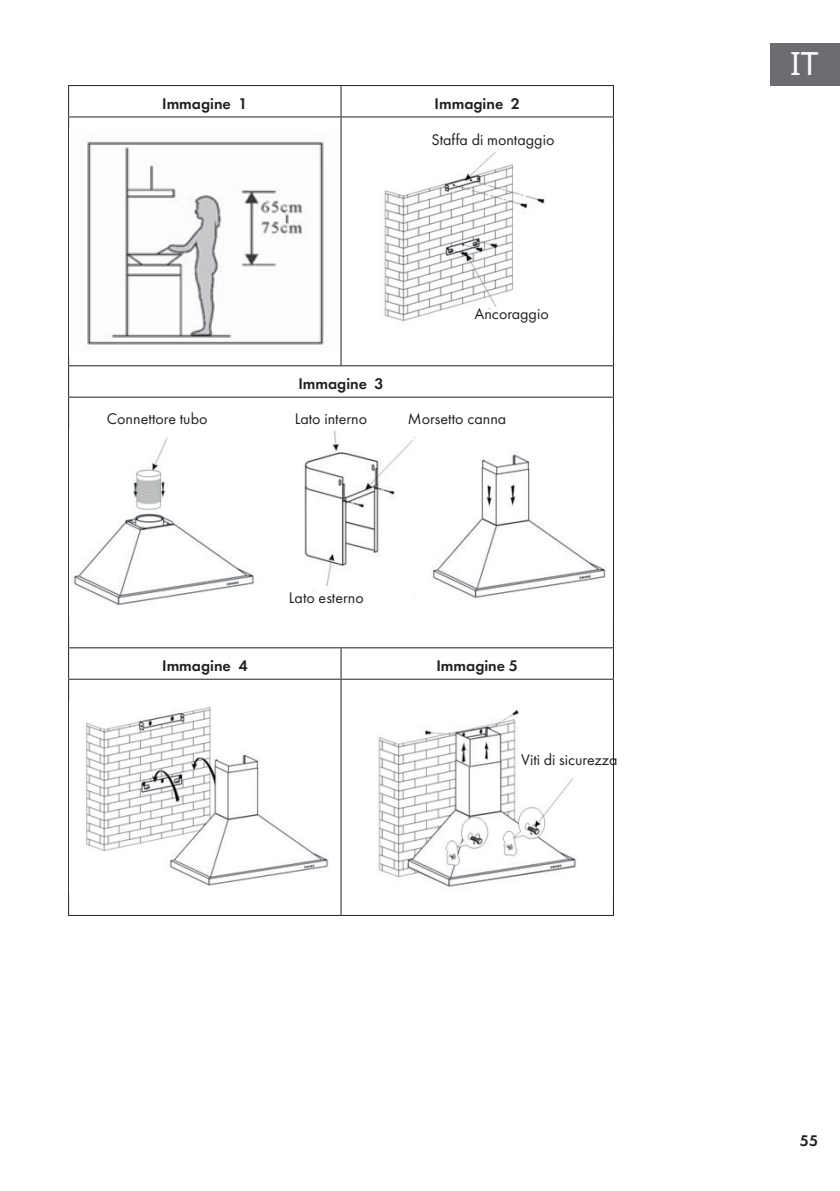
<style>
.page{position:relative;width:840px;height:1191px;background:#fff}
.page>*{position:absolute;margin:0;border:0;box-sizing:border-box;transform-origin:0 0}
.t1{font:32px "Noto Sans";color:#fff}
.t2{font:16px "Futura PTW08";color:#231f20}
.t3{font:600 16px "Futura PTW08";color:#231f20}
</style>
<div class="page">
<div style="left:770px;top:43px;width:69px;height:42px;background:#6c6d70"></div>
<hr style="left:68px;top:85px;width:273px;height:1px;background:#231f20">
<hr style="left:68px;top:86px;width:1px;height:30px;background:#231f20">
<hr style="left:341px;top:85px;width:272px;height:1px;background:#231f20">
<hr style="left:340px;top:86px;width:1px;height:30px;background:#231f20">
<hr style="left:612px;top:86px;width:1px;height:30px;background:#231f20">
<hr style="left:68px;top:116px;width:273px;height:1px;background:#231f20">
<hr style="left:68px;top:117px;width:1px;height:248px;background:#231f20">
<hr style="left:341px;top:116px;width:272px;height:1px;background:#231f20">
<hr style="left:340px;top:117px;width:1px;height:248px;background:#231f20">
<hr style="left:612px;top:117px;width:1px;height:248px;background:#231f20">
<hr style="left:68px;top:365px;width:273px;height:1px;background:#231f20">
<hr style="left:68px;top:366px;width:1px;height:31px;background:#231f20">
<hr style="left:341px;top:365px;width:272px;height:1px;background:#231f20">
<hr style="left:612px;top:366px;width:1px;height:31px;background:#231f20">
<hr style="left:68px;top:397px;width:273px;height:1px;background:#231f20">
<hr style="left:68px;top:398px;width:1px;height:249px;background:#231f20">
<hr style="left:341px;top:397px;width:272px;height:1px;background:#231f20">
<hr style="left:612px;top:398px;width:1px;height:249px;background:#231f20">
<hr style="left:68px;top:647px;width:273px;height:1px;background:#231f20">
<hr style="left:68px;top:648px;width:1px;height:30px;background:#231f20">
<hr style="left:341px;top:647px;width:272px;height:1px;background:#231f20">
<hr style="left:340px;top:648px;width:1px;height:30px;background:#231f20">
<hr style="left:612px;top:648px;width:1px;height:30px;background:#231f20">
<hr style="left:68px;top:678px;width:273px;height:1px;background:#231f20">
<hr style="left:68px;top:679px;width:1px;height:236px;background:#231f20">
<hr style="left:341px;top:678px;width:272px;height:1px;background:#231f20">
<hr style="left:340px;top:679px;width:1px;height:236px;background:#231f20">
<hr style="left:612px;top:679px;width:1px;height:236px;background:#231f20">
<hr style="left:68px;top:915px;width:273px;height:1px;background:#231f20">
<hr style="left:341px;top:915px;width:272px;height:1px;background:#231f20">
<img style="left:87px;top:141px;width:237px;height:204px">
<img style="left:384px;top:151px;width:161px;height:171px">
<img style="left:73px;top:430px;width:534px;height:176px">
<img style="left:86px;top:707px;width:243px;height:179px">
<img style="left:378px;top:710px;width:198px;height:177px">
<p class="t3" style="left:162px;top:94px;width:87px">Immagine 1</p>
<p class="t3" style="left:434px;top:94px;width:87px">Immagine 2</p>
<p class="t2" style="left:431px;top:130px;width:124px">Staffa di montaggio</p>
<p class="t3" style="left:298px;top:374px;width:87px">Immagine 3</p>
<p class="t2" style="left:474px;top:304px;width:76px">Ancoraggio</p>
<p class="t2" style="left:107px;top:409px;width:102px">Connettore tubo</p>
<p class="t2" style="left:294px;top:409px;width:74px">Lato interno</p>
<p class="t2" style="left:408px;top:409px;width:100px">Morsetto canna</p>
<p class="t2" style="left:289px;top:588px;width:76px">Lato esterno</p>
<p class="t3" style="left:162px;top:656px;width:87px">Immagine 4</p>
<p class="t3" style="left:436px;top:656px;width:83px">Immagine 5</p>
<p class="t2" style="left:521px;top:750px;width:98px">Viti di sicurezza</p>
<h1 class="t1" style="left:789px;top:41px;width:30px">IT</h1>
<p class="t3" style="left:799px;top:1130px;width:20px">55</p>
</div>
